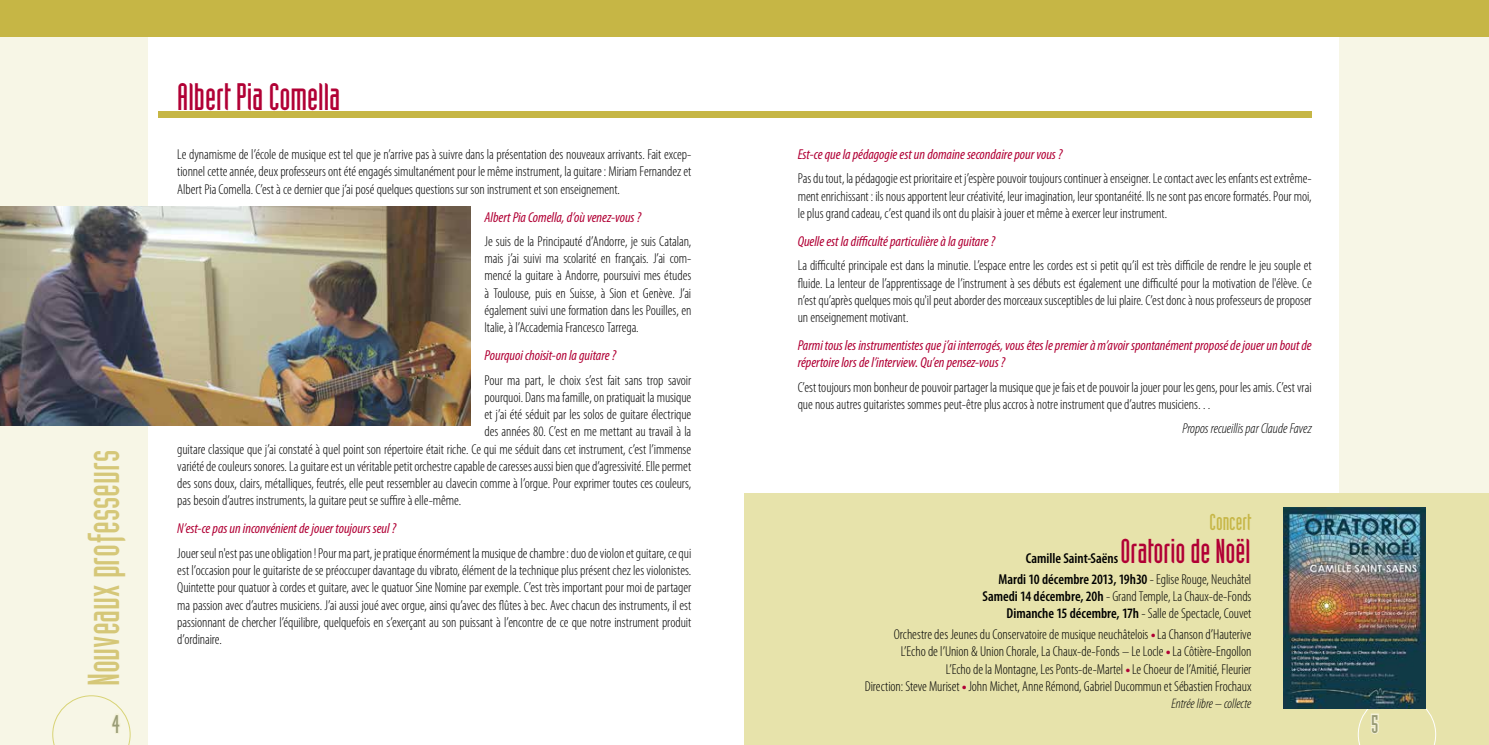
<style>
.page{position:relative;width:1489px;height:745px;background:#fff}
.page>*{position:absolute;margin:0;border:0;box-sizing:border-box;transform-origin:0 0}
.t1{font:43.75px "Industria Solid";color:#d5c778}
.t2{font:37.5px "Industria Solid";color:#b10035}
.t3{font:33.75px "Industria Solid";color:#b10035}
.t4{font:25px "Industria Solid";color:#989b75}
.t5{font:22.5px "Industria Solid";color:#c6b645}
.t6{font:300 condensed 14.38px/17.2px "Myriad Pro";letter-spacing:-.005em;color:#000;text-align:justify}
.t7{font:italic condensed 14.38px/17.2px "Myriad Pro";letter-spacing:-.005em;color:#b10035}
.t8{font:italic 300 condensed 14.38px "Myriad Pro";letter-spacing:-.01em;color:#000}
.t9{font:600 condensed 14.38px "Myriad Pro";color:#000}
.t10{font:italic 300 condensed 13.75px "Myriad Pro";letter-spacing:-.005em;color:#000}
.s1{font-weight:600}
.s2{font-family:"Industria Solid";font-weight:400;font-stretch:normal;font-size:10px;color:#b10035}
</style>
<div class="page">
<div style="left:0;top:0;width:147px;height:744px;background:#f7f6e6"></div>
<div style="left:1339px;top:0;width:149px;height:744px;background:#f7f6e6"></div>
<div style="left:744px;top:493px;width:744px;height:251px;background:#e7e3ab"></div>
<svg style="left:52px;top:695px;width:79px;height:49px"></svg>
<svg style="left:1357px;top:694px;width:78px;height:50px"></svg>
<div style="left:158px;top:111px;width:1153px;height:7px;background:#c6b645"></div>
<div style="left:0;top:0;width:1488px;height:37px;background:#c6b645"></div>
<img style="left:0;top:207px;width:470px;height:218px">
<img style="left:1283px;top:507px;width:142px;height:200px">
<h1 class="t1" style="left:80px;top:685px;width:237px;rotate:-90deg">Nouveaux professeurs</h1>
<h2 class="t2" style="left:177px;top:76px;width:165px">Albert Pia Comella</h2>
<p class="t6" style="left:177px;top:146px;width:515px">Le dynamisme de l’école de musique est tel que je n’arrive pas à suivre dans la présentation des nouveaux arrivants. Fait excep&shy;tionnel cette année, deux professeurs ont été engagés simultanément pour le même instrument, la guitare : Miriam Fernandez et Albert Pia Comella. C’est à ce dernier que j’ai posé quelques questions sur son instrument et son enseignement.</p>
<p class="t7" style="left:484px;top:208px;width:158px">Albert Pia Comella, d’où venez-vous ?</p>
<p class="t6" style="left:484px;top:233px;width:208px">Je suis de la Principauté d’Andorre, je suis Catalan, mais j’ai suivi ma scolarité en français. J’ai com&shy;mencé la guitare à Andorre, poursuivi mes études à Toulouse, puis en Suisse, à Sion et Genève. J’ai également suivi une formation dans les Pouilles, en Italie, à l’Accademia Francesco Tarrega.</p>
<p class="t7" style="left:484px;top:346px;width:133px">Pourquoi choisit-on la guitare ?</p>
<p class="t6" style="left:484px;top:371px;width:208px">Pour ma part, le choix s’est fait sans trop savoir</p>
<p class="t6" style="left:484px;top:388px;width:208px">pourquoi. Dans ma famille, on pratiquait la musique</p>
<p class="t6" style="left:484px;top:406px;width:208px">et j’ai été séduit par les solos de guitare électrique</p>
<p class="t6" style="left:484px;top:423px;width:208px">des années 80. C’est en me mettant au travail à la</p>
<p class="t6" style="left:177px;top:440px;width:515px">guitare classique que j’ai constaté à quel point son répertoire était riche. Ce qui me séduit dans cet instrument, c’est l’immense</p>
<p class="t6" style="left:177px;top:457px;width:515px">variété de couleurs sonores. La guitare est un véritable petit orchestre capable de caresses aussi bien que d’agressivité. Elle permet</p>
<p class="t6" style="left:177px;top:475px;width:515px">des sons doux, clairs, métalliques, feutrés, elle peut ressembler au clavecin comme à l’orgue. Pour exprimer toutes ces couleurs,</p>
<p class="t6" style="left:177px;top:492px;width:285px">pas besoin d’autres instruments, la guitare peut se suffire à elle-même.</p>
<p class="t7" style="left:177px;top:519px;width:220px">N’est-ce pas un inconvénient de jouer toujours seul ?</p>
<p class="t6" style="left:177px;top:544px;width:515px">Jouer seul n'est pas une obligation ! Pour ma part, je pratique énormément la musique de chambre: duo de violon et guitare, ce qui est l’occasion pour le guitariste de se préoccuper davantage du vibrato, élément de la technique plus présent chez les violonistes.<br>Quintette pour quatuor à cordes et guitare, avec le quatuor Sine Nomine par exemple. C’est très important pour moi de partager ma passion avec d’autres musiciens. J’ai aussi joué avec orgue, ainsi qu’avec des flûtes à bec. Avec chacun des instruments, il est passionnant de chercher l’équilibre, quelquefois en s’exerçant au son puissant à l’encontre de ce que notre instrument produit d’ordinaire.</p>
<p class="t7" style="left:797px;top:145px;width:266px">Est-ce que la pédagogie est un domaine secondaire pour vous ?</p>
<p class="t6" style="left:797px;top:170px;width:515px">Pas du tout, la pédagogie est prioritaire et j’espère pouvoir toujours continuer à enseigner. Le contact avec les enfants est extrême&shy;ment enrichissant : ils nous apportent leur créativité, leur imagination, leur spontanéité. Ils ne sont pas encore formatés. Pour moi, le plus grand cadeau, c’est quand ils ont du plaisir à jouer et même à exercer leur instrument.</p>
<p class="t7" style="left:797px;top:232px;width:199px">Quelle est la difficulté particulière à la guitare ?</p>
<p class="t6" style="left:797px;top:257px;width:515px">La difficulté principale est dans la minutie. L’espace entre les cordes est si petit qu’il est très difficile de rendre le jeu souple et fluide. La lenteur de l’apprentissage de l’instrument à ses débuts est également une difficulté pour la motivation de l'élève. Ce n’est qu’après quelques mois qu'il peut aborder des morceaux susceptibles de lui plaire. C’est donc à nous professeurs de proposer un enseignement motivant.</p>
<p class="t7" style="left:797px;top:336px;width:515px">Parmi tous les instrumentistes que j’ai interrogés, vous êtes le premier à m’avoir spontanément proposé de jouer un bout de répertoire lors de l’interview. Qu’en pensez-vous ?</p>
<p class="t6" style="left:797px;top:378px;width:515px">C’est toujours mon bonheur de pouvoir partager la musique que je fais et de pouvoir la jouer pour les gens, pour les amis. C’est vrai que nous autres guitaristes sommes peut-être plus accros à notre instrument que d’autres musiciens…</p>
<p class="t8" style="left:1182px;top:420px;width:131px">Propos recueillis par Claude Favez</p>
<h3 class="t5" style="left:1209px;top:509px;width:43px">Concert</h3>
<h3 class="t3" style="left:1120px;top:532px;width:131px">Oratorio de Noël</h3>
<p class="t6" style="left:982px;top:570px;width:270px;text-align:right"><span class="s1">Mardi 10 décembre 2013, 19h30</span> - Eglise Rouge, Neuchâtel<br><span class="s1">Samedi 14 décembre, 20h</span> - Grand Temple, La Chaux-de-Fonds<br><span class="s1">Dimanche 15 décembre, 17h</span> - Salle de Spectacle, Couvet</p>
<p class="t6" style="left:864px;top:625px;width:388px;text-align:right">Orchestre des Jeunes du Conservatoire de musique neuchâtelois <span class="s2">•</span> La Chanson d’Hauterive<br>L’Echo de l’Union &amp; Union Chorale, La Chaux-de-Fonds – Le Locle <span class="s2">•</span> La Côtière-Engollon<br>L’Echo de la Montagne, Les Ponts-de-Martel <span class="s2">•</span> Le Choeur de l’Amitié, Fleurier<br>Direction: Steve Muriset <span class="s2">•</span> John Michet, Anne Rémond, Gabriel Ducommun et Sébastien Frochaux</p>
<p class="t10" style="left:1171px;top:695px;width:81px">Entrée libre – collecte</p>
<p class="t9" style="left:1025px;top:550px;width:94px">Camille Saint-Saëns</p>
<h3 class="t4" style="left:112px;top:709px;width:9px">4</h3>
<h3 class="t4" style="left:1370px;top:709px;width:9px">5</h3>
</div>
